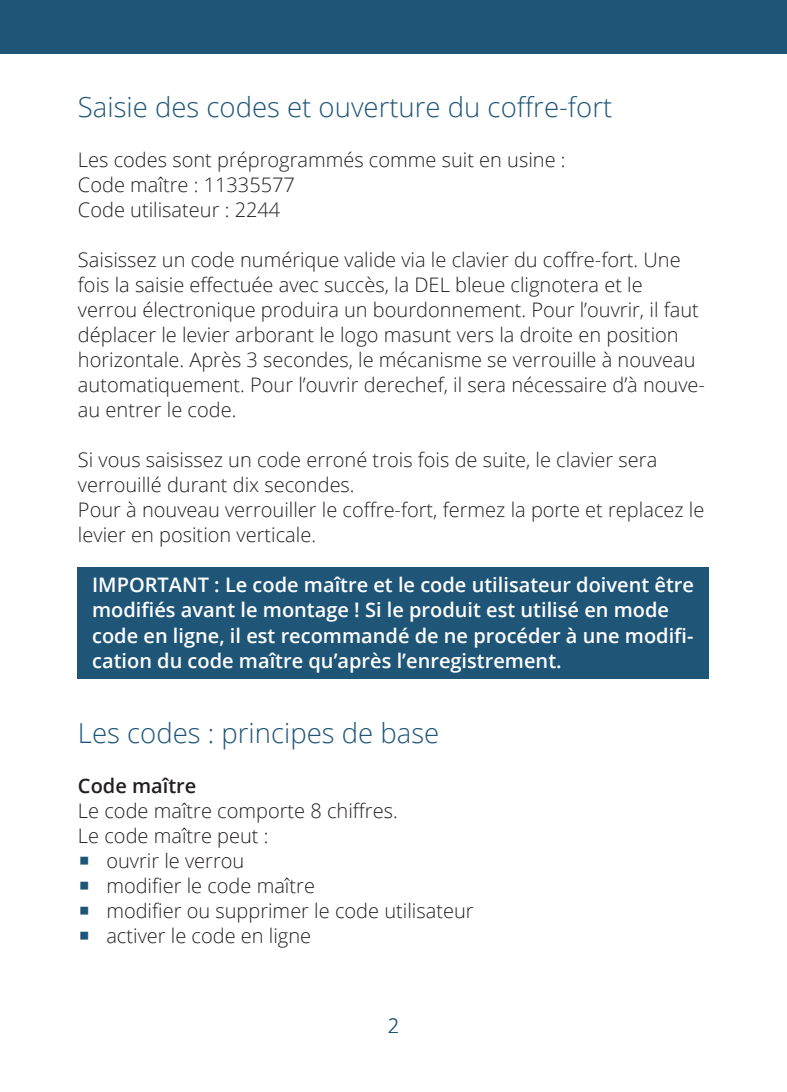
<style>
.page{position:relative;width:787px;height:1092px;background:#fff}
.page>*{position:absolute;margin:0;border:0;box-sizing:border-box;transform-origin:0 0}
.t1{font:300 27.5px "Open Sans";color:#1f5678}
.t2{font:300 20px/25px "Open Sans";color:#231f20}
.t3{font:600 20px/25px "Open Sans";color:#fff}
.t4{font:600 20px "Open Sans";color:#231f20}
.t5{font:300 20px "Open Sans";color:#1f5678}
</style>
<div class="page">
<div style="left:0;top:0;width:787px;height:53px;background:#1f5678"></div>
<div style="left:78px;top:567px;width:631px;height:111px;background:#1f5678"></div>
<h1 class="t1" style="left:78px;top:88px;width:536px">Saisie des codes et ouverture du coffre-fort</h1>
<p class="t2" style="left:78px;top:147px;width:489px">Les codes sont préprogrammés comme suit en usine :<br>Code maître : 11335577<br>Code utilisateur : 2244</p>
<p class="t2" style="left:78px;top:247px;width:628px">Saisissez un code numérique valide via le clavier du coffre-fort. Une fois la saisie effectuée avec succès, la DEL bleue clignotera et le verrou électronique produira un bourdonnement. Pour l’ouvrir, il faut déplacer le levier arborant le logo masunt vers la droite en position horizontale. Après 3 secondes, le mécanisme se verrouille à nouveau automatiquement. Pour l’ouvrir derechef, il sera nécessaire d’à nouve&shy;au entrer le code.</p>
<p class="t2" style="left:78px;top:447px;width:628px">Si vous saisissez un code erroné trois fois de suite, le clavier sera verrouillé durant dix secondes.<br>Pour à nouveau verrouiller le coffre-fort, fermez la porte et replacez le levier en position verticale.</p>
<p class="t3" style="left:92px;top:572px;width:603px">IMPORTANT : Le code maître et le code utilisateur doivent être modifiés avant le montage ! Si le produit est utilisé en mode code en ligne, il est recommandé de ne procéder à une modifi&shy;cation du code maître qu’après l’enregistrement.</p>
<h1 class="t1" style="left:78px;top:713px;width:363px">Les codes : principes de base</h1>
<p class="t4" style="left:78px;top:771px;width:120px">Code maître</p>
<p class="t2" style="left:78px;top:797px;width:321px">Le code maître comporte 8 chiffres.</p>
<p class="t2" style="left:78px;top:822px;width:192px">Le code maître peut :</p>
<p class="t2" style="left:106px;top:847px;width:139px">ouvrir le verrou</p>
<p class="t2" style="left:106px;top:872px;width:210px">modifier le code maître</p>
<p class="t2" style="left:106px;top:897px;width:369px">modifier ou supprimer le code utilisateur</p>
<p class="t2" style="left:106px;top:922px;width:206px">activer le code en ligne</p>
<p class="t5" style="left:388px;top:1011px;width:13px">2</p>
</div>
